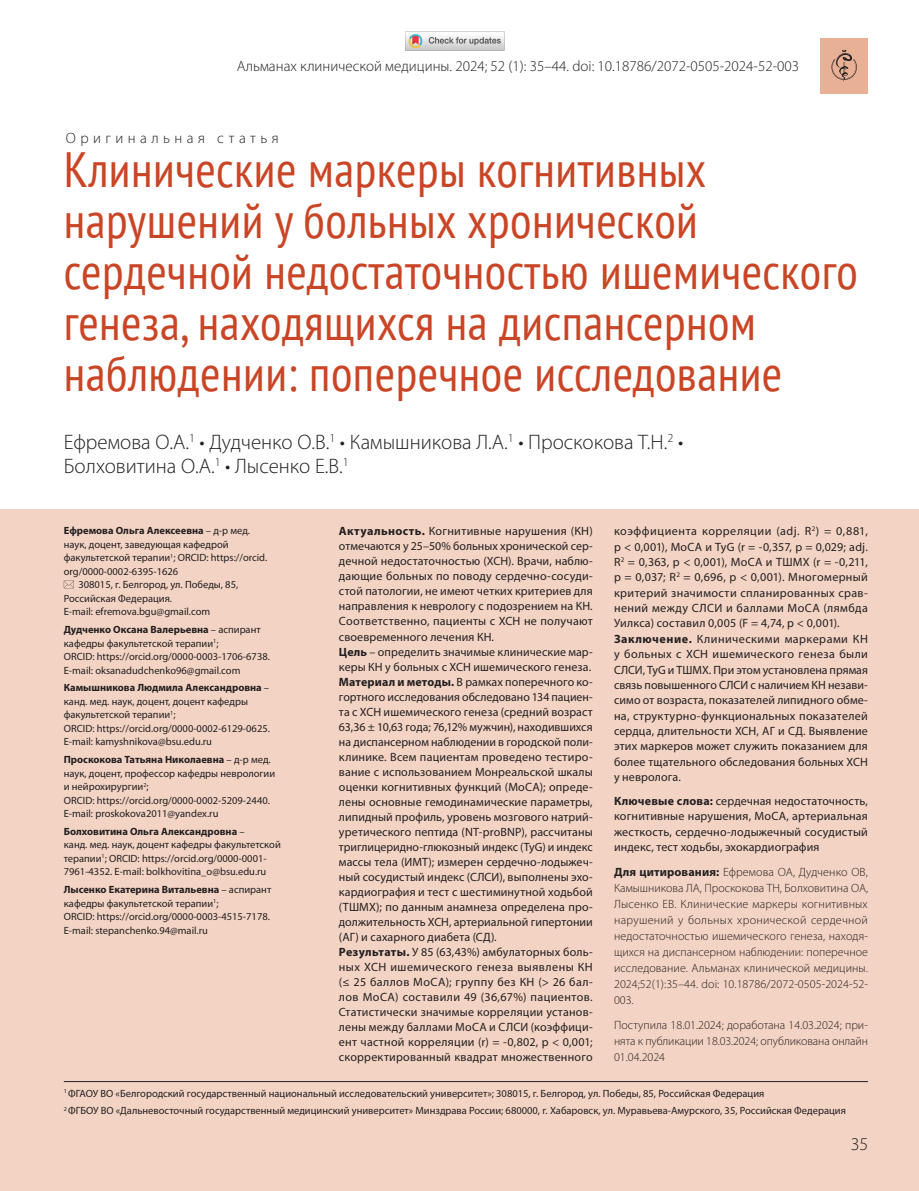
<style>
.page{position:relative;width:919px;height:1191px;background:#fff}
.page>*{position:absolute;margin:0;border:0;box-sizing:border-box;transform-origin:0 0}
.Заголовок-1{font:condensed 49.5px/51px "PT Sans";letter-spacing:.01em;color:#c94525}
.Авторы_Фамилии{font:300 21px/24px "Myriad Pro";color:#231f20}
.Загаловок-2{font:300 18px "Myriad Pro";color:#231f20}
.t1{font:300 15px "Myriad Pro";color:#231f20}
.t2{font:300 15px "Myriad Pro";letter-spacing:.295em;color:#231f20}
.Резюме{font:12px/15px "Myriad Pro";letter-spacing:.01em;color:#231f20;text-align:justify}
.doi{font:300 12px/16px "Myriad Pro";color:#231f20;text-align:justify}
.Авторы_Регалии{font:10.5px/13.5px "Myriad Pro";color:#231f20}
.Сноска-2{font:10.5px "Myriad Pro";color:#231f20}
.Сноска-1{font:10.5px "Myriad Pro";color:#231f20}
.Авторы_Регалии-2{font:700 10.5px "Myriad Pro";color:#231f20}
.s1{font-weight:400}
.s2{font-weight:700}
</style>
<div class="page">
<div style="left:0;top:509px;width:918px;height:682px;background:#f3d4c4"></div>
<svg style="left:64px;top:580px;width:10px;height:8px"></svg>
<hr style="left:64px;top:1081px;width:803px;height:1px;background:#231f20">
<div style="left:820px;top:38px;width:47px;height:55px;background:#e8b095"></div>
<svg style="left:831px;top:50px;width:25px;height:32px"></svg>
<img style="left:405px;top:31px;width:99px;height:20px">
<p class="t1" style="left:237px;top:57px;width:564px">Альманах клинической медицины. 2024; 52 (1): 35–44. doi: 10.18786/2072-0505-2024-52-003</p>
<p class="t2" style="left:66px;top:129px;width:214px">Оригинальная статья</p>
<p class="Заголовок-1" style="left:64px;top:143px;width:795px">Клинические маркеры когнитивных нарушений у больных хронической сердечной недостаточностью ишемического генеза, находящихся на диспансерном наблюдении: поперечное исследование</p>
<p class="Авторы_Фамилии" style="left:64px;top:430px;width:620px">Ефремова О.А.<sup>1</sup> • Дудченко О.В.<sup>1</sup> • Камышникова Л.А.<sup>1</sup> • Проскокова Т.Н.<sup>2</sup> •<br>Болховитина О.А.<sup>1</sup> • Лысенко Е.В.<sup>1</sup></p>
<p class="Авторы_Регалии-2" style="left:64px;top:524px;width:188px">Ефремова Ольга Алексеевна <span class="s1">– д-р мед.</span></p>
<p class="Авторы_Регалии" style="left:64px;top:537px;width:166px">наук, доцент, заведующая кафедрой</p>
<p class="Авторы_Регалии" style="left:64px;top:551px;width:205px">факультетской терапии<sup>1</sup>; ORCID: https://orcid.</p>
<p class="Авторы_Регалии" style="left:64px;top:564px;width:116px">org/0000-0002-6395-1626</p>
<p class="Авторы_Регалии" style="left:78px;top:578px;width:161px">308015, г. Белгород, ул. Победы, 85,</p>
<p class="Авторы_Регалии" style="left:64px;top:591px;width:110px">Российская Федерация.</p>
<p class="Авторы_Регалии" style="left:64px;top:605px;width:148px">E-mail: efremova.bgu@gmail.com</p>
<p class="Авторы_Регалии" style="left:64px;top:622px;width:208px"><span class="s2">Дудченко Оксана Валерьевна</span> – аспирант кафедры факультетской терапии<sup>1</sup>;<br>ORCID: https://orcid.org/0000-0003-1706-6738.<br>E-mail: oksanadudchenko96@gmail.com</p>
<p class="Авторы_Регалии" style="left:64px;top:681px;width:208px"><span class="s2">Камышникова Людмила Александровна</span> – канд. мед. наук, доцент, доцент кафедры факультетской терапии<sup>1</sup>;<br>ORCID: https://orcid.org/0000-0002-6129-0625.<br>E-mail: kamyshnikova@bsu.edu.ru</p>
<p class="Авторы_Регалии" style="left:64px;top:752px;width:213px"><span class="s2">Проскокова Татьяна Николаевна</span> – д-р мед. наук, доцент, профессор кафедры неврологии и нейрохирургии<sup>2</sup>;<br>ORCID: https://orcid.org/0000-0002-5209-2440.<br>E-mail: proskokova2011@yandex.ru</p>
<p class="Авторы_Регалии" style="left:64px;top:824px;width:218px"><span class="s2">Болховитина Ольга Александровна</span> –<br>канд. мед. наук, доцент кафедры факультетской терапии<sup>1</sup>; ORCID: https://orcid.org/0000-0001- 7961-4352. E-mail: bolkhovitina_o@bsu.edu.ru</p>
<p class="Авторы_Регалии" style="left:64px;top:882px;width:209px"><span class="s2">Лысенко Екатерина Витальевна</span> – аспирант кафедры факультетской терапии<sup>1</sup>;<br>ORCID: https://orcid.org/0000-0003-4515-7178.<br>E-mail: stepanchenko.94@mail.ru</p>
<p class="Резюме" style="left:339px;top:523px;width:255px"><span class="s2">Актуальность.</span> Когнитивные нарушения (КН) отмечаются у 25–50% больных хронической сер&shy;дечной недостаточностью (ХСН). Врачи, наблю&shy;дающие больных по поводу сердечно-сосуди&shy;стой патологии, не имеют четких критериев для направления к неврологу с подозрением на КН.<br>Соответственно, пациенты с ХСН не получают своевременного лечения КН.</p>
<p class="Резюме" style="left:339px;top:644px;width:255px"><span class="s2">Цель</span> – определить значимые клинические мар&shy;керы КН у больных с ХСН ишемического генеза.</p>
<p class="Резюме" style="left:339px;top:674px;width:255px"><span class="s2">Материал и методы.</span> В рамках поперечного ко&shy;гортного исследования обследовано 134 пациен&shy;та с ХСН ишемического генеза (средний возраст 63,36 ± 10,63 года; 76,12% мужчин), находившихся на диспансерном наблюдении в городской поли&shy;клинике. Всем пациентам проведено тестиро&shy;вание с использованием Монреальской шкалы оценки когнитивных функций (MoСА); опреде&shy;лены основные гемодинамические параметры, липидный профиль, уровень мозгового натрий&shy;уретического пептида (NT-proBNP), рассчитаны триглицеридно-глюкозный индекс (TyG) и индекс массы тела (ИМТ); измерен сердечно-лодыжеч&shy;ный сосудистый индекс (СЛСИ), выполнены эхо&shy;кардиография и тест с шестиминутной ходьбой (ТШМХ); по данным анамнеза определена про&shy;должительность ХСН, артериальной гипертонии (АГ) и сахарного диабета (СД).</p>
<p class="Резюме" style="left:339px;top:944px;width:255px"><span class="s2">Результаты.</span> У 85 (63,43%) амбулаторных боль&shy;ных ХСН ишемического генеза выявлены КН (≤ 25 баллов MoСА); группу без КН (&gt; 26 бал&shy;лов MoСА) составили 49 (36,67%) пациентов.<br>Статистически значимые корреляции установ&shy;лены между баллами МоСА и СЛСИ (коэффици&shy;ент частной корреляции (r) = -0,802, p &lt; 0,001; cкорректированный квадрат множественного</p>
<p class="Резюме" style="left:614px;top:523px;width:255px">коэффициента корреляции (adj. R<sup>2</sup>) = 0,881, p &lt; 0,001), МоСА и TyG (r = -0,357, p = 0,029; adj.<br>R<sup>2</sup> = 0,363, p &lt; 0,001), МоСА и ТШМХ (r = -0,211, p = 0,037; R<sup>2</sup> = 0,696, p &lt; 0,001). Многомерный критерий значимости спланированных срав&shy;нений между СЛСИ и баллами МоСА (лямбда Уилкса) составил 0,005 (F = 4,74, р &lt; 0,001).</p>
<p class="Резюме" style="left:614px;top:631px;width:255px"><span class="s2">Заключение.</span> Клиническими маркерами КН у больных с ХСН ишемического генеза были СЛСИ, TyG и ТШМХ. При этом установлена прямая связь повышенного СЛСИ с наличием КН незави&shy;симо от возраста, показателей липидного обме&shy;на, структурно-функциональных показателей сердца, длительности ХСН, АГ и СД. Выявление этих маркеров может служить показанием для более тщательного обследования больных ХСН у невролога.</p>
<p class="Резюме" style="left:614px;top:793px;width:255px"><span class="s2">Ключевые слова:</span> сердечная недостаточность, когнитивные нарушения, МоСА, артериальная жесткость, сердечно-лодыжечный сосудистый индекс, тест ходьбы, эхокардиография</p>
<p class="doi" style="left:614px;top:863px;width:255px"><span class="s2">Для цитирования:</span> Ефремова ОА, Дудченко ОВ, Камышникова ЛА, Проскокова ТН, Болховитина ОА, Лысенко ЕВ. Клинические маркеры когнитивных нарушений у больных хронической сердечной недостаточностью ишемического генеза, находя&shy;щихся на диспансерном наблюдении: поперечное исследование. Альманах клинической медицины.<br>2024;52(1):35–44. doi: 10.18786/2072-0505-2024-52- 003.</p>
<p class="doi" style="left:614px;top:1016px;width:255px">Поступила 18.01.2024; доработана 14.03.2024; при&shy;нята к публикации 18.03.2024; опубликована онлайн 01.04.2024</p>
<p class="Сноска-1" style="left:64px;top:1086px;width:702px"><sup>1</sup> ФГАОУ ВО «Белгородский государственный национальный исследовательский университет»; 308015, г. Белгород, ул. Победы, 85, Российская Федерация</p>
<p class="Сноска-2" style="left:64px;top:1104px;width:783px"><sup>2</sup> ФГБОУ ВО «Дальневосточный государственный медицинский университет» Минздрава России; 680000, г. Хабаровск, ул. Муравьева-Амурского, 35, Российская Федерация</p>
<p class="Загаловок-2" style="left:850px;top:1133px;width:19px">35</p>
</div>
